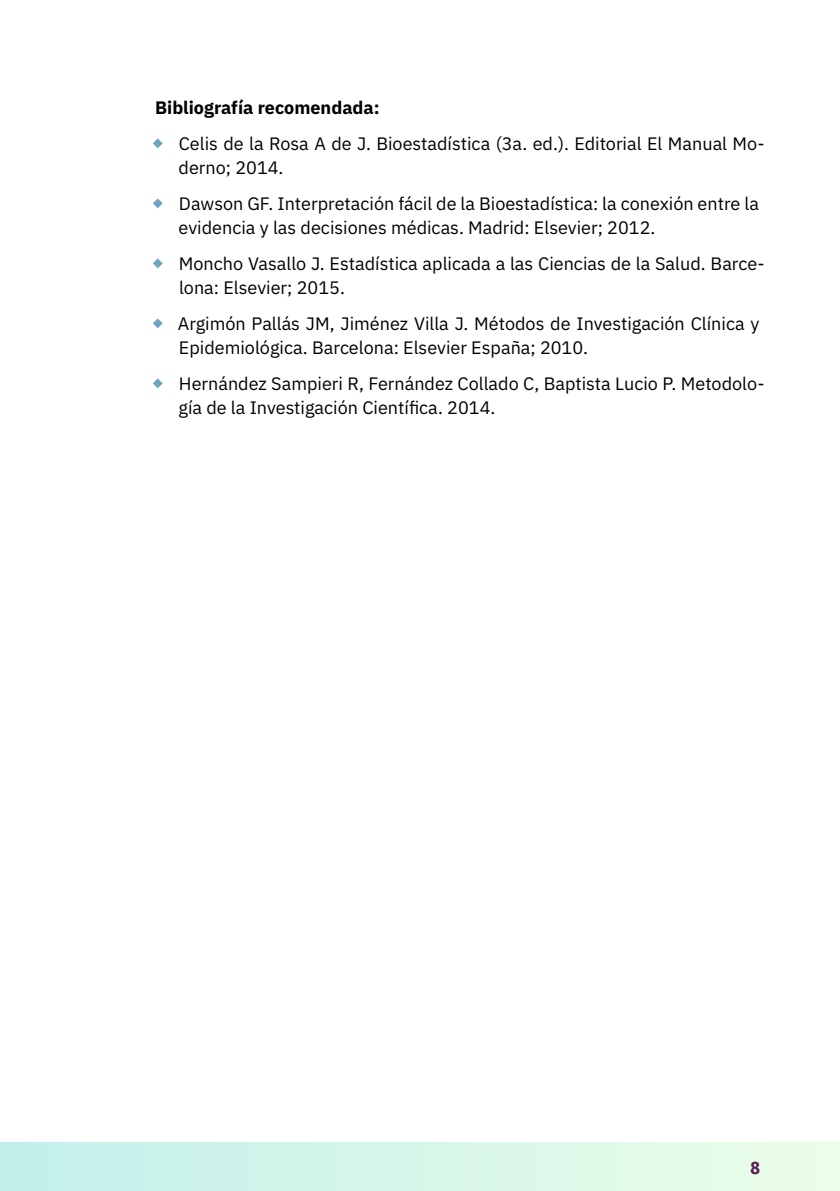
<style>
.page{position:relative;width:840px;height:1191px;background:#fff}
.page>*{position:absolute;margin:0;border:0;box-sizing:border-box;transform-origin:0 0}
.t1{font:18px/24px "IBM Plex Sans";color:#000}
.t2{font:700 18px "IBM Plex Sans";color:#000}
.t3{font:700 18px "Fira Sans Condensed";color:#5a1e56}
</style>
<div class="page">
<div style="left:0;top:1142px;width:839px;height:49px;background:linear-gradient(to right,#c2efeb,#ecfee8)"></div>
<p class="t2" style="left:155px;top:93px;width:226px">Bibliografía recomendada:</p>
<p class="t1" style="left:178px;top:130px;width:587px">Celis de la Rosa A de J. Bioestadística (3a. ed.). Editorial El Manual Mo&shy;derno; 2014.</p>
<p class="t1" style="left:178px;top:190px;width:581px">Dawson GF. Interpretación fácil de la Bioestadística: la conexión entre la evidencia y las decisiones médicas. Madrid: Elsevier; 2012.</p>
<p class="t1" style="left:179px;top:250px;width:587px">Moncho Vasallo J. Estadística aplicada a las Ciencias de la Salud. Barce&shy;lona: Elsevier; 2015.</p>
<p class="t1" style="left:178px;top:310px;width:582px">Argimón Pallás JM, Jiménez Villa J. Métodos de Investigación Clínica y<br>Epidemiológica. Barcelona: Elsevier España; 2010.</p>
<p class="t1" style="left:178px;top:370px;width:587px">Hernández Sampieri R, Fernández Collado C, Baptista Lucio P. Metodolo&shy;gía de la Investigación Científica. 2014.</p>
<p class="t3" style="left:750px;top:1152px;width:11px">8</p>
</div>
